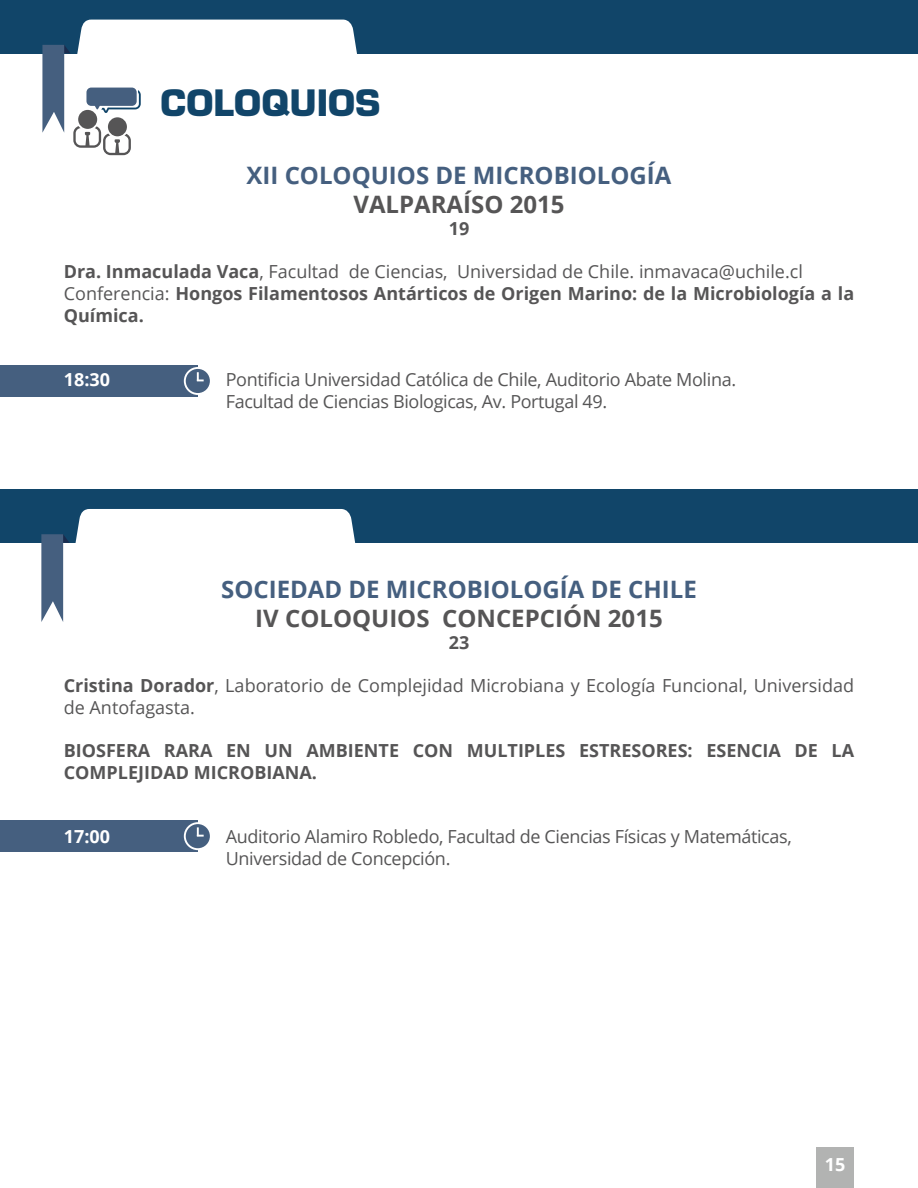
<style>
.page{position:relative;width:918px;height:1188px;background:#fff}
.page>*{position:absolute;margin:0;border:0;box-sizing:border-box;transform-origin:0 0}
.t1{font:700 35.55px "Eurostile LT Std";color:#114569}
.t2{font:700 24px "Open Sans";color:#455f7f}
.t3{font:700 24px "Open Sans";color:#565556}
.t4{font:700 18px/21.6px "Open Sans";color:#565556}
.t5{font:18px/21.6px "Open Sans";letter-spacing:-.02em;color:#565556}
.t6{font:18px/21.6px "Open Sans";color:#565556}
.t7{font:700 18px "Open Sans";color:#fff}
.s1{font-weight:400}
.s2{font-weight:700}
</style>
<div class="page">
<div style="left:816px;top:1147px;width:38px;height:41px;background:#b2b3b2"></div>
<div style="left:0;top:365px;width:198px;height:32px;background:#455f7f"></div>
<svg style="left:185px;top:368px;width:26px;height:26px"></svg>
<div style="left:184px;top:367px;width:28px;height:28px;border:2px solid #fff;border-radius:50%"></div>
<svg style="left:197px;top:372px;width:7px;height:9px"></svg>
<div style="left:0;top:820px;width:198px;height:32px;background:#455f7f"></div>
<div style="left:185px;top:823px;width:26px;height:26px;background:#455f7f;border-radius:50%"></div>
<div style="left:184px;top:822px;width:28px;height:28px;border:2px solid #fff;border-radius:50%"></div>
<svg style="left:197px;top:827px;width:7px;height:10px"></svg>
<div style="left:0;top:0;width:918px;height:53px;background:#114569"></div>
<svg style="left:42px;top:20px;width:321px;height:135px"></svg>
<div style="left:0;top:489px;width:918px;height:54px;background:#114569"></div>
<svg style="left:41px;top:509px;width:315px;height:113px"></svg>
<h1 class="t1" style="left:161px;top:81px;width:222px">COLOQUIOS</h1>
<h2 class="t2" style="left:247px;top:159px;width:426px">XII COLOQUIOS DE MICROBIOLOGÍA</h2>
<h2 class="t3" style="left:353px;top:187px;width:213px">VALPARAÍSO 2015</h2>
<p class="t4" style="left:449px;top:217px;width:22px">19</p>
<p class="t4" style="left:64px;top:261px;width:792px">Dra. Inmaculada Vaca<span class="s1">, Facultad de Ciencias, Universidad de Chile. inmavaca@uchile.cl<br>Conferencia:</span> Hongos Filamentosos Antárticos de Origen Marino: de la Microbiología a la<br>Química.</p>
<p class="t7" style="left:64px;top:367px;width:48px">18:30</p>
<p class="t5" style="left:226px;top:369px;width:512px">Pontificia Universidad Católica de Chile, Auditorio Abate Molina.<br>Facultad de Ciencias Biologicas, Av. Portugal 49.</p>
<h2 class="t2" style="left:221px;top:572px;width:477px">SOCIEDAD DE MICROBIOLOGÍA DE CHILE</h2>
<h2 class="t3" style="left:255px;top:601px;width:409px">IV COLOQUIOS CONCEPCIÓN 2015</h2>
<p class="t4" style="left:449px;top:631px;width:22px">23</p>
<p class="t6" style="left:64px;top:674px;width:792px"><span class="s2">Cristina Dorador</span>, Laboratorio de Complejidad Microbiana y Ecología Funcional, Universidad de Antofagasta.</p>
<p class="t4" style="left:64px;top:739px;width:792px">BIOSFERA RARA EN UN AMBIENTE CON MULTIPLES ESTRESORES: ESENCIA DE LA<br>COMPLEJIDAD MICROBIANA.</p>
<p class="t7" style="left:64px;top:824px;width:48px">17:00</p>
<p class="t5" style="left:226px;top:826px;width:568px">Auditorio Alamiro Robledo, Facultad de Ciencias Físicas y Matemáticas,<br>Universidad de Concepción.</p>
<p class="t7" style="left:825px;top:1151px;width:22px">15</p>
</div>
